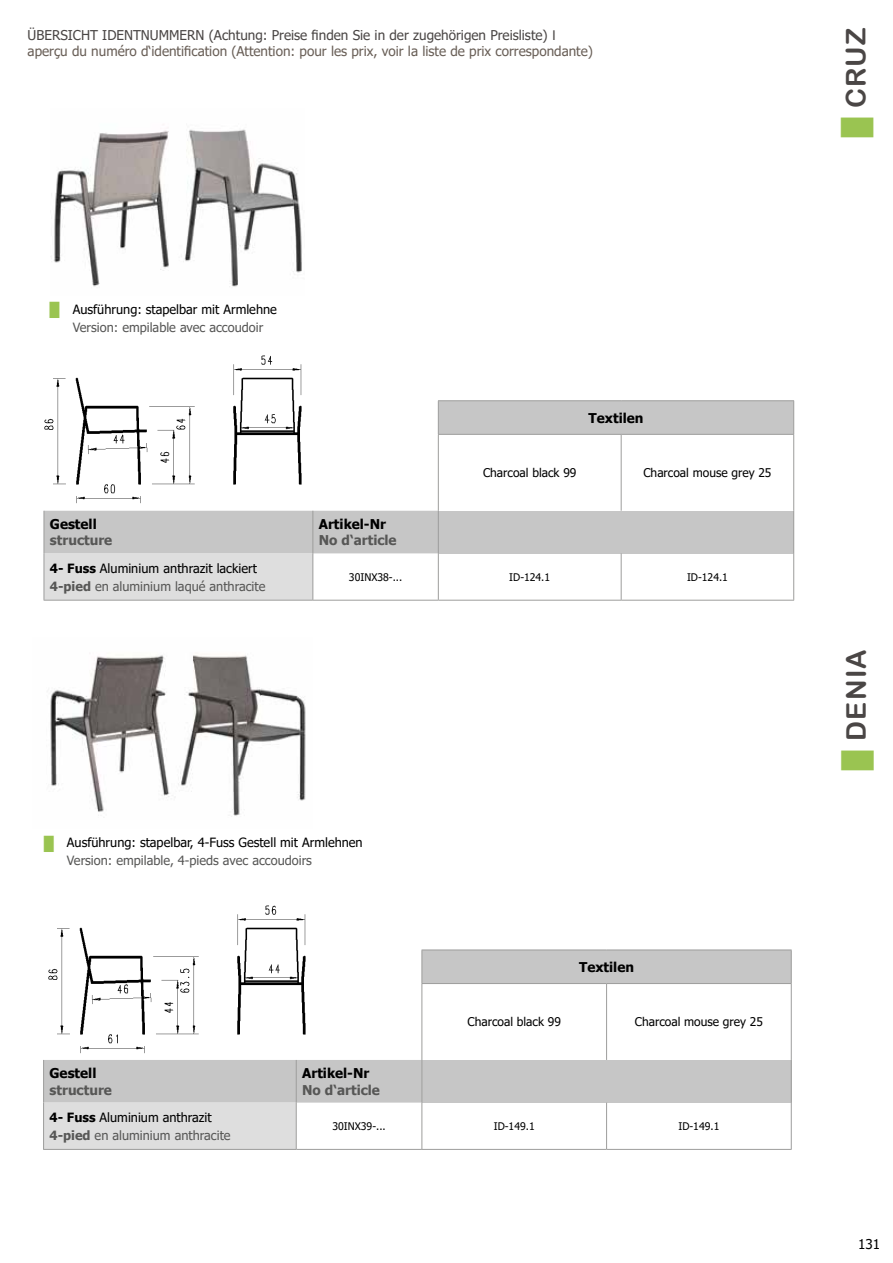
<style>
.page{position:relative;width:893px;height:1263px;background:#fff}
.page>*{position:absolute;margin:0;border:0;box-sizing:border-box;transform-origin:0 0}
.t1{font:27px "Arial Rounded MT Bold";letter-spacing:.05em;color:#4a4645}
.t2{font:13.5px/16.2px "Tahoma";color:#695f57}
.t3{font:700 13.5px "Tahoma";color:#000}
.t4{font:700 13.5px "Tahoma";color:#575756}
.t5{font:13.5px "Tahoma";color:#000}
.t6{font:13.5px "Tahoma";color:#9ac451}
.t7{font:12.75px/18px "Tahoma";color:#000}
.t8{font:12.75px/18px "Tahoma";color:#575756}
.t9{font:12px "Tahoma";color:#000}
.t10{font:10.5px "Tahoma";color:#000}
.s1{color:#4a4645}
.s2{font-family:"Arial";color:#4a4645}
.s3{font-weight:700}
.s4{font-weight:700;color:#575756}
.s5{color:#575756}
.s6{font-weight:700;color:#000}
.s7{color:#000}
.s8{font-family:"Tahoma";color:#9ac451}
</style>
<div class="page">
<img style="left:54px;top:129px;width:248px;height:158px">
<svg style="left:45px;top:401px;width:748px;height:152px"></svg>
<div style="left:438px;top:511px;width:356px;height:42px;background:#c6c6c6"></div>
<div style="left:44px;top:553px;width:269px;height:47px;background:#dedede"></div>
<hr style="left:44px;top:511px;width:1px;height:42px;background:#9d9d9c">
<hr style="left:312px;top:511px;width:1px;height:42px;background:#9d9d9c">
<hr style="left:438px;top:511px;width:1px;height:42px;background:#9d9d9c">
<hr style="left:793px;top:511px;width:1px;height:42px;background:#9d9d9c">
<hr style="left:44px;top:553px;width:1px;height:47px;background:#9d9d9c">
<hr style="left:44px;top:600px;width:269px;height:1px;background:#9d9d9c">
<hr style="left:312px;top:553px;width:1px;height:47px;background:#9d9d9c">
<hr style="left:438px;top:553px;width:1px;height:47px;background:#9d9d9c">
<hr style="left:621px;top:553px;width:1px;height:47px;background:#9d9d9c">
<hr style="left:793px;top:553px;width:1px;height:47px;background:#9d9d9c">
<hr style="left:313px;top:600px;width:125px;height:1px;background:#9d9d9c">
<hr style="left:438px;top:600px;width:183px;height:1px;background:#9d9d9c">
<hr style="left:621px;top:600px;width:173px;height:1px;background:#9d9d9c">
<hr style="left:438px;top:400px;width:183px;height:1px;background:#9d9d9c">
<hr style="left:438px;top:401px;width:1px;height:33px;background:#9d9d9c">
<hr style="left:621px;top:400px;width:173px;height:1px;background:#9d9d9c">
<hr style="left:793px;top:401px;width:1px;height:33px;background:#9d9d9c">
<hr style="left:438px;top:434px;width:183px;height:1px;background:#9d9d9c">
<hr style="left:438px;top:435px;width:1px;height:76px;background:#9d9d9c">
<hr style="left:621px;top:434px;width:173px;height:1px;background:#9d9d9c">
<hr style="left:621px;top:435px;width:1px;height:76px;background:#9d9d9c">
<hr style="left:793px;top:435px;width:1px;height:76px;background:#9d9d9c">
<img style="left:44px;top:355px;width:276px;height:161px">
<svg style="left:44px;top:950px;width:747px;height:152px"></svg>
<div style="left:422px;top:1060px;width:369px;height:42px;background:#c6c6c6"></div>
<div style="left:44px;top:1102px;width:252px;height:47px;background:#dedede"></div>
<hr style="left:43px;top:1060px;width:1px;height:42px;background:#9d9d9c">
<hr style="left:296px;top:1060px;width:1px;height:42px;background:#9d9d9c">
<hr style="left:421px;top:1060px;width:1px;height:42px;background:#9d9d9c">
<hr style="left:791px;top:1060px;width:1px;height:42px;background:#9d9d9c">
<hr style="left:43px;top:1102px;width:1px;height:47px;background:#9d9d9c">
<hr style="left:43px;top:1149px;width:253px;height:1px;background:#9d9d9c">
<hr style="left:296px;top:1102px;width:1px;height:47px;background:#9d9d9c">
<hr style="left:421px;top:1102px;width:1px;height:47px;background:#9d9d9c">
<hr style="left:606px;top:1102px;width:1px;height:47px;background:#9d9d9c">
<hr style="left:791px;top:1102px;width:1px;height:47px;background:#9d9d9c">
<hr style="left:296px;top:1149px;width:126px;height:1px;background:#9d9d9c">
<hr style="left:422px;top:1149px;width:185px;height:1px;background:#9d9d9c">
<hr style="left:607px;top:1149px;width:185px;height:1px;background:#9d9d9c">
<hr style="left:421px;top:949px;width:186px;height:1px;background:#9d9d9c">
<hr style="left:421px;top:950px;width:1px;height:33px;background:#9d9d9c">
<hr style="left:607px;top:949px;width:185px;height:1px;background:#9d9d9c">
<hr style="left:791px;top:950px;width:1px;height:33px;background:#9d9d9c">
<hr style="left:421px;top:983px;width:186px;height:1px;background:#9d9d9c">
<hr style="left:421px;top:984px;width:1px;height:76px;background:#9d9d9c">
<hr style="left:607px;top:983px;width:185px;height:1px;background:#9d9d9c">
<hr style="left:606px;top:984px;width:1px;height:76px;background:#9d9d9c">
<hr style="left:791px;top:984px;width:1px;height:76px;background:#9d9d9c">
<img style="left:50px;top:655px;width:256px;height:161px">
<img style="left:48px;top:905px;width:276px;height:161px">
<p class="t2" style="left:28px;top:27px;width:567px"><span class="s1">ÜBERSICHT IDENTNUMMERN (Achtung: Preise finden Sie in der zugehörigen Preisliste)</span> <span class="s2">I </span>aperçu du numéro d‘identification (Attention: pour les prix, voir la liste de prix correspondante)</p>
<p class="t6" style="left:50px;top:300px;width:11px">█</p>
<p class="t7" style="left:73px;top:301px;width:206px">Ausführung: stapelbar mit Armlehne</p>
<p class="t8" style="left:73px;top:319px;width:192px">Version: empilable avec accoudoir</p>
<p class="t3" style="left:50px;top:515px;width:48px">Gestell</p>
<p class="t4" style="left:50px;top:531px;width:64px">structure</p>
<p class="t3" style="left:319px;top:515px;width:69px">Artikel-Nr</p>
<p class="t4" style="left:319px;top:531px;width:79px">No d‘article</p>
<p class="t3" style="left:589px;top:408px;width:56px">Textilen</p>
<p class="t9" style="left:483px;top:465px;width:95px">Charcoal black 99</p>
<p class="t9" style="left:643px;top:465px;width:130px">Charcoal mouse grey 25</p>
<p class="t7" style="left:50px;top:560px;width:217px"><span class="s3">4- Fuss</span> Aluminium anthrazit lackiert<br><span class="s4">4-pied</span> <span class="s5">en aluminium laqué anthracite</span></p>
<p class="t10" style="left:349px;top:570px;width:55px">30INX38-...</p>
<p class="t10" style="left:509px;top:570px;width:42px">ID-124.1</p>
<p class="t10" style="left:687px;top:570px;width:42px">ID-124.1</p>
<p class="t6" style="left:44px;top:834px;width:11px">█</p>
<p class="t7" style="left:67px;top:834px;width:297px">Ausführung: stapelbar, 4-Fuss Gestell mit Armlehnen</p>
<p class="t8" style="left:67px;top:852px;width:247px">Version: empilable, 4-pieds avec accoudoirs</p>
<p class="t3" style="left:50px;top:1064px;width:48px">Gestell</p>
<p class="t4" style="left:50px;top:1080px;width:64px">structure</p>
<p class="t3" style="left:302px;top:1064px;width:69px">Artikel-Nr</p>
<p class="t4" style="left:302px;top:1080px;width:79px">No d‘article</p>
<p class="t3" style="left:579px;top:957px;width:56px">Textilen</p>
<p class="t9" style="left:468px;top:1014px;width:95px">Charcoal black 99</p>
<p class="t9" style="left:635px;top:1014px;width:130px">Charcoal mouse grey 25</p>
<p class="t8" style="left:50px;top:1109px;width:183px"><span class="s6">4- Fuss</span> <span class="s7">Aluminium anthrazit<br></span><span class="s3">4-pied</span> en aluminium anthracite</p>
<p class="t10" style="left:332px;top:1119px;width:55px">30INX39-...</p>
<p class="t10" style="left:494px;top:1119px;width:42px">ID-149.1</p>
<p class="t10" style="left:678px;top:1119px;width:42px">ID-149.1</p>
<h1 class="t1" style="left:840px;top:137px;width:111px;rotate:-90deg"><span class="s8">█</span> CRUZ</h1>
<h1 class="t1" style="left:840px;top:770px;width:122px;rotate:-90deg"><span class="s8">█</span> DENIA</h1>
<p class="t5" style="left:858px;top:1235px;width:24px">131</p>
</div>
